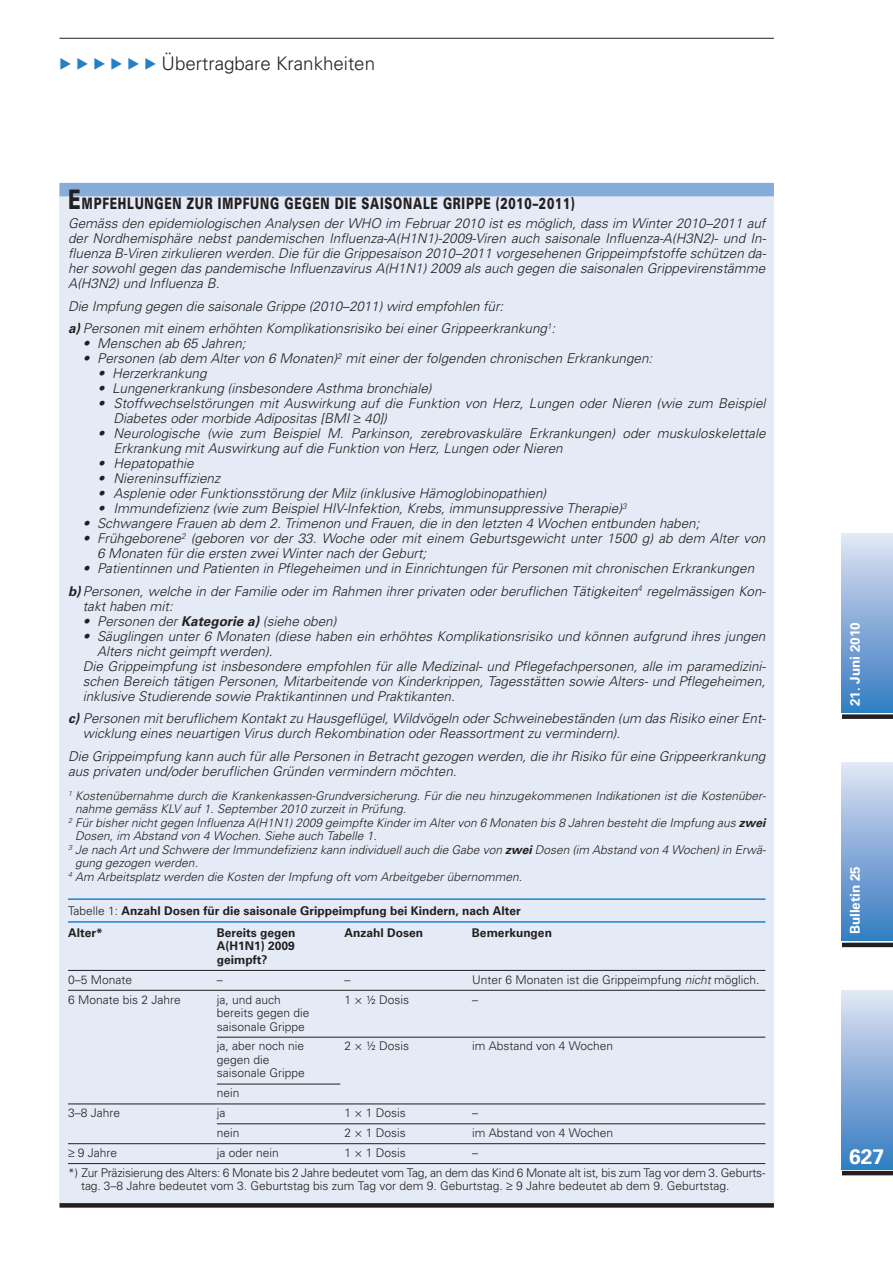
<style>
.page{position:relative;width:893px;height:1263px;background:#fff}
.page>*{position:absolute;margin:0;border:0;box-sizing:border-box;transform-origin:0 0}
.t1{font:700 21px "Univers";color:#fff}
.t2{font:300 18.75px "Univers";color:#231f20}
.t3{font:900 15.75px "Univers";letter-spacing:.065em;color:#231f20;scale:.7 1}
.t4{font:italic 300 13.5px/15px "Univers";color:#231f20}
.t5{font:700 13.5px "Univers";color:#fff}
.t6{font:italic 300 12px "Univers";color:#231f20}
.t7{font:300 12px/13.5px "Univers";color:#231f20}
.t8{font:700 12px/22px "Univers";color:#231f20}
.s1{font-size:27px}
.s2{font-weight:700}
.s3{font-weight:300}
.s4{font-style:italic}
</style>
<div class="page">
<hr style="left:60px;top:38px;width:714px;height:1px;background:#231f20">
<div style="left:842px;top:990px;width:51px;height:179px;background:linear-gradient(to bottom,#e2e4f4,#337ac1)"></div>
<div style="left:842px;top:534px;width:51px;height:178px;background:linear-gradient(to bottom,#e1e3f3,#347bc2)"></div>
<div style="left:842px;top:762px;width:51px;height:179px;background:linear-gradient(to bottom,#e1e4f3,#337ac1)"></div>
<div style="left:842px;top:714px;width:51px;height:5px;background:#231f20"></div>
<hr style="left:842px;top:943px;width:51px;height:4px;background:#231f20">
<hr style="left:842px;top:1171px;width:51px;height:4px;background:#231f20">
<div style="left:60px;top:183px;width:714px;height:1025px;background:#e4ebf6"></div>
<div style="left:60px;top:183px;width:714px;height:13px;background:#88acd9"></div>
<svg style="left:60px;top:1203px;width:714px;height:4px;fill:#231f20"></svg>
<hr style="left:68px;top:898px;width:697px;height:2px;background:#1c83cf">
<hr style="left:68px;top:921px;width:697px;height:2px;background:#1c83cf">
<hr style="left:68px;top:970px;width:697px;height:1px;background:#231f20">
<hr style="left:68px;top:990px;width:697px;height:1px;background:#231f20">
<hr style="left:217px;top:1037px;width:548px;height:1px;background:#231f20">
<hr style="left:217px;top:1084px;width:123px;height:1px;background:#231f20">
<hr style="left:68px;top:1104px;width:697px;height:1px;background:#231f20">
<hr style="left:217px;top:1123px;width:548px;height:1px;background:#231f20">
<hr style="left:68px;top:1143px;width:697px;height:1px;background:#231f20">
<hr style="left:68px;top:1163px;width:697px;height:1px;background:#231f20">
<h2 class="t2" style="left:162px;top:57px;width:215px">Übertragbare Krankheiten</h2>
<p class="t3" style="left:68px;top:198px;width:726px"><span class="s1">E</span>MPFEHLUNGEN ZUR IMPFUNG GEGEN DIE SAISONALE GRIPPE (2010–2011)</p>
<p class="t4" style="left:68px;top:217px;width:699px;text-align:justify">Gemäss den epidemiologischen Analysen der WHO im Februar 2010 ist es möglich, dass im Winter 2010–2011 auf der Nordhemisphäre nebst pandemischen Influenza-A(H1N1)-2009-Viren auch saisonale Influenza-A(H3N2)- und In&shy;fluenza B-Viren zirkulieren werden. Die für die Grippesaison 2010–2011 vorgesehenen Grippeimpfstoffe schützen da&shy;her sowohl gegen das pandemische Influenzavirus A(H1N1) 2009 als auch gegen die saisonalen Grippevirenstämme A(H3N2) und Influenza B.</p>
<p class="t4" style="left:68px;top:296px;width:489px;line-height:22.5px">Die Impfung gegen die saisonale Grippe (2010–2011) wird empfohlen für:<br><span class="s2">a)</span> Personen mit einem erhöhten Komplikationsrisiko bei einer Grippeerkrankung<sup>1</sup>:</p>
<p class="t4" style="left:83px;top:337px;width:164px">• Menschen ab 65 Jahren;</p>
<p class="t4" style="left:83px;top:352px;width:571px">• Personen (ab dem Alter von 6 Monaten)<sup>2</sup> mit einer der folgenden chronischen Erkrankungen:</p>
<p class="t4" style="left:98px;top:367px;width:110px">• Herzerkrankung</p>
<p class="t4" style="left:98px;top:382px;width:335px">• Lungenerkrankung (insbesondere Asthma bronchiale)</p>
<p class="t4" style="left:113px;top:397px;width:654px;text-indent:-16px">• Stoffwechselstörungen mit Auswirkung auf die Funktion von Herz, Lungen oder Nieren (wie zum Beispiel<br>Diabetes oder morbide Adipositas [BMI ≥ 40])</p>
<p class="t4" style="left:113px;top:427px;width:654px;text-indent:-16px">• Neurologische (wie zum Beispiel M. Parkinson, zerebrovaskuläre Erkrankungen) oder muskuloskelettale<br>Erkrankung mit Auswirkung auf die Funktion von Herz, Lungen oder Nieren</p>
<p class="t4" style="left:98px;top:457px;width:97px">• Hepatopathie</p>
<p class="t4" style="left:98px;top:472px;width:124px">• Niereninsuffizienz</p>
<p class="t4" style="left:98px;top:487px;width:450px">• Asplenie oder Funktionsstörung der Milz (inklusive Hämoglobinopathien)</p>
<p class="t4" style="left:98px;top:502px;width:530px">• Immundefizienz (wie zum Beispiel HIV-Infektion, Krebs, immunsuppressive Therapie)<sup>3</sup></p>
<p class="t4" style="left:83px;top:517px;width:618px">• Schwangere Frauen ab dem 2. Trimenon und Frauen, die in den letzten 4 Wochen entbunden haben;</p>
<p class="t4" style="left:97px;top:532px;width:670px;text-indent:-14px">• Frühgeborene<sup>2</sup> (geboren vor der 33. Woche oder mit einem Geburtsgewicht unter 1500 g) ab dem Alter von<br>6 Monaten für die ersten zwei Winter nach der Geburt;</p>
<p class="t4" style="left:68px;top:559px;width:699px;line-height:22.5px;text-align:center">• Patientinnen und Patienten in Pflegeheimen und in Einrichtungen für Personen mit chronischen Erkrankungen <span class="s2">b)</span>Personen, welche in der Familie oder im Rahmen ihrer privaten oder beruflichen Tätigkeiten<sup>4</sup> regelmässigen Kon-</p>
<p class="t4" style="left:83px;top:600px;width:91px">takt haben mit:</p>
<p class="t4" style="left:83px;top:615px;width:255px">• Personen der <span class="s2">Kategorie a)</span> (siehe oben)</p>
<p class="t4" style="left:83px;top:630px;width:684px">• Säuglingen unter 6 Monaten (diese haben ein erhöhtes Komplikationsrisiko und können aufgrund ihres jungen</p>
<p class="t4" style="left:97px;top:645px;width:177px">Alters nicht geimpft werden).</p>
<p class="t4" style="left:83px;top:660px;width:685px">Die Grippeimpfung ist insbesondere empfohlen für alle Medizinal- und Pflegefachpersonen, alle im paramedizini-</p>
<p class="t4" style="left:83px;top:675px;width:684px">schen Bereich tätigen Personen, Mitarbeitende von Kinderkrippen, Tagesstätten sowie Alters- und Pflegeheimen,</p>
<p class="t4" style="left:83px;top:690px;width:374px">inklusive Studierende sowie Praktikantinnen und Praktikanten.</p>
<p class="t4" style="left:83px;top:712px;width:685px;text-indent:-15px"><span class="s2">c)</span> Personen mit beruflichem Kontakt zu Hausgeflügel, Wildvögeln oder Schweinebeständen (um das Risiko einer Ent&shy;wicklung eines neuartigen Virus durch Rekombination oder Reassortment zu vermindern).</p>
<p class="t4" style="left:68px;top:750px;width:699px">Die Grippeimpfung kann auch für alle Personen in Betracht gezogen werden, die ihr Risiko für eine Grippeerkrankung aus privaten und/oder beruflichen Gründen vermindern möchten.</p>
<p class="t6" style="left:68px;top:791px;width:699px"><sup>1</sup> Kostenübernahme durch die Krankenkassen-Grundversicherung. Für die neu hinzugekommenen Indikationen ist die Kostenüber-</p>
<p class="t6" style="left:75px;top:805px;width:332px">nahme gemäss KLV auf 1. September 2010 zurzeit in Prüfung.</p>
<p class="t6" style="left:68px;top:818px;width:699px"><sup>2</sup> Für bisher nicht gegen Influenza A(H1N1) 2009 geimpfte Kinder im Alter von 6 Monaten bis 8 Jahren besteht die Impfung aus <span class="s2">zwei</span></p>
<p class="t6" style="left:75px;top:832px;width:303px">Dosen, im Abstand von 4 Wochen. Siehe auch Tabelle 1.</p>
<p class="t6" style="left:68px;top:845px;width:699px"><sup>3</sup> Je nach Art und Schwere der Immundefizienz kann individuell auch die Gabe von <span class="s2">zwei</span> Dosen (im Abstand von 4 Wochen) in Erwä-</p>
<p class="t6" style="left:75px;top:859px;width:124px">gung gezogen werden.</p>
<p class="t6" style="left:68px;top:872px;width:455px"><sup>4</sup> Am Arbeitsplatz werden die Kosten der Impfung oft vom Arbeitgeber übernommen.</p>
<p class="t8" style="left:68px;top:900px;width:454px"><span class="s3">Tabelle 1:</span> Anzahl Dosen für die saisonale Grippeimpfung bei Kindern, nach Alter<br>Alter*</p>
<p class="t8" style="left:217px;top:922px;width:80px">Bereits gegen</p>
<p class="t8" style="left:344px;top:922px;width:80px">Anzahl Dosen</p>
<p class="t8" style="left:472px;top:922px;width:82px">Bemerkungen</p>
<p class="t8" style="left:217px;top:940px;width:80px;line-height:13.5px">A(H1N1) 2009 geimpft?</p>
<p class="t7" style="left:68px;top:974px;width:66px">0–5 Monate</p>
<p class="t7" style="left:217px;top:974px;width:7px">–</p>
<p class="t7" style="left:344px;top:974px;width:7px">–</p>
<p class="t7" style="left:472px;top:974px;width:289px">Unter 6 Monaten ist die Grippeimpfung <span class="s4">nicht</span> möglich.</p>
<p class="t7" style="left:68px;top:994px;width:114px">6 Monate bis 2 Jahre</p>
<p class="t7" style="left:217px;top:994px;width:66px">ja, und auch</p>
<p class="t7" style="left:344px;top:994px;width:66px">1 × ½ Dosis</p>
<p class="t7" style="left:472px;top:994px;width:7px">–</p>
<p class="t7" style="left:217px;top:1007px;width:94px">bereits gegen die saisonale Grippe</p>
<p class="t7" style="left:217px;top:1040px;width:89px">ja, aber noch nie</p>
<p class="t7" style="left:344px;top:1040px;width:66px">2 × ½ Dosis</p>
<p class="t7" style="left:472px;top:1040px;width:143px">im Abstand von 4 Wochen</p>
<p class="t7" style="left:217px;top:1054px;width:90px">gegen die saisonale Grippe</p>
<p class="t7" style="left:217px;top:1087px;width:24px">nein</p>
<p class="t7" style="left:68px;top:1107px;width:54px">3–8 Jahre</p>
<p class="t7" style="left:217px;top:1107px;width:10px">ja</p>
<p class="t7" style="left:344px;top:1107px;width:63px">1 × 1 Dosis</p>
<p class="t7" style="left:472px;top:1107px;width:7px">–</p>
<p class="t7" style="left:217px;top:1127px;width:24px">nein</p>
<p class="t7" style="left:344px;top:1127px;width:63px">2 × 1 Dosis</p>
<p class="t7" style="left:472px;top:1127px;width:143px">im Abstand von 4 Wochen</p>
<p class="t7" style="left:68px;top:1147px;width:51px">≥ 9 Jahre</p>
<p class="t7" style="left:217px;top:1147px;width:64px">ja oder nein</p>
<p class="t7" style="left:344px;top:1147px;width:63px">1 × 1 Dosis</p>
<p class="t7" style="left:68px;top:1144px;width:699px;line-height:20px;text-indent:404px">–<br>*) Zur Präzisierung des Alters: 6 Monate bis 2 Jahre bedeutet vom Tag, an dem das Kind 6 Monate alt ist, bis zum Tag vor dem 3. Geburts-</p>
<p class="t7" style="left:81px;top:1180px;width:650px">tag. 3–8 Jahre bedeutet vom 3. Geburtstag bis zum Tag vor dem 9. Geburtstag. ≥ 9 Jahre bedeutet ab dem 9. Geburtstag.</p>
<p class="t5" style="left:850px;top:706px;width:86px;rotate:-90deg">21. Juni 2010</p>
<p class="t5" style="left:850px;top:934px;width:70px;rotate:-90deg">Bulletin 25</p>
<h1 class="t1" style="left:849px;top:1149px;width:37px">627</h1>
</div>
